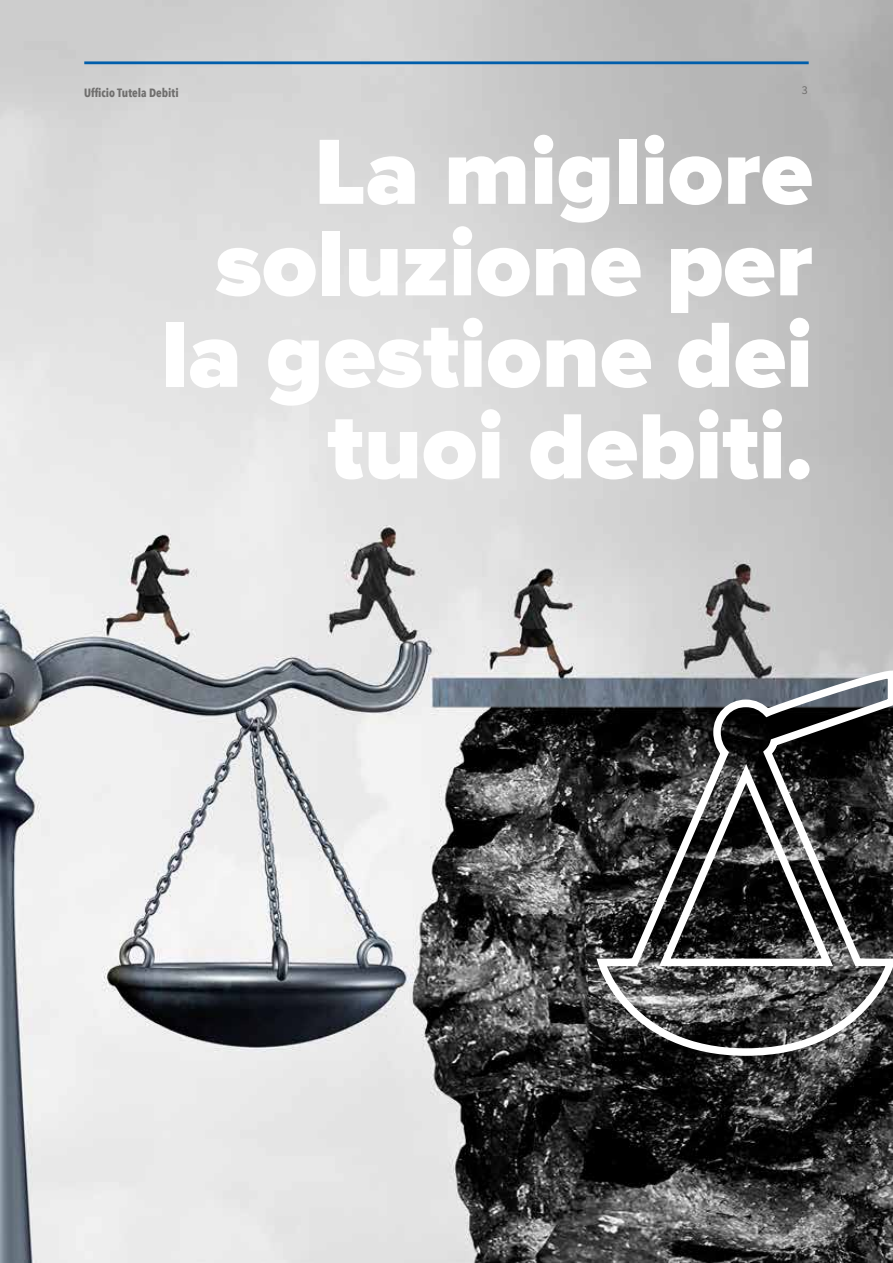
<style>
.page{position:relative;width:893px;height:1263px;background:#fff}
.page>*{position:absolute;margin:0;border:0;box-sizing:border-box;transform-origin:0 0}
.t1{font:900 96px/91.5px "Proxima Nova";color:#fff;text-align:right}
.t2{font:700 12px "Avenir Next Condensed";color:#706f6e}
.t3{font:12px "Source Sans Pro";color:#706f6e}
</style>
<div class="page">
<img style="left:0;top:0;width:893px;height:1263px">
<svg style="left:594px;top:667px;width:299px;height:392px;background:#4e4e4f"></svg>
<div style="left:84px;top:61px;width:725px;height:3px;background:#005eab;border:2px solid #005eab"></div>
<p class="t2" style="left:84px;top:86px;width:96px">Ufficio Tutela Debiti</p>
<p class="t3" style="left:802px;top:83px;width:7px">3</p>
<p class="t1" style="left:161px;top:129px;width:653px">La migliore soluzione per la gestione dei tuoi debiti.</p>
</div>
